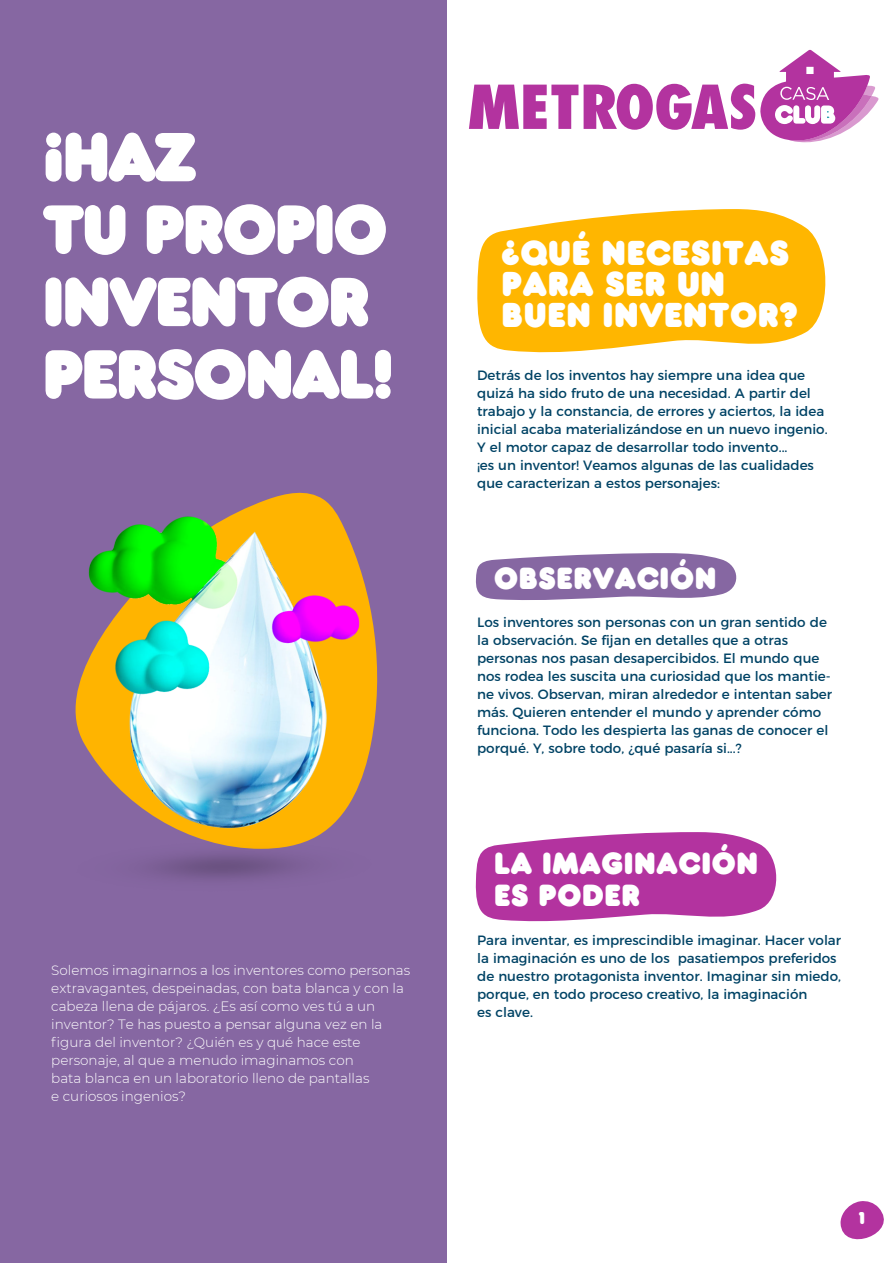
<style>
.page{position:relative;width:893px;height:1263px;background:#fff}
.page>*{position:absolute;margin:0;border:0;box-sizing:border-box;transform-origin:0 0}
.t1{font:72.45px/72.4px "Frankfurter Std";letter-spacing:-.05em;color:#fff}
.t2{font:36.15px/31.3px "Frankfurter Std";color:#fff}
.t3{font:32.1px/32.4px "Frankfurter Std";color:#fff}
.t4{font:18px "Frankfurter Std";color:#fff}
.t5{font:13.5px/18px "Montserrat";color:#004365}
.t6{font:300 13.5px/18px "Montserrat";color:#fff}
</style>
<div class="page">
<svg style="left:840px;top:1201px;width:44px;height:39px"></svg>
<div style="left:0;top:0;width:446px;height:1263px;background:#8667a2"></div>
<svg style="left:584px;top:50px;width:294px;height:92px"></svg>
<svg style="left:469px;top:85px;width:109px;height:44px"></svg>
<svg style="left:475px;top:553px;width:262px;height:47px;background:#957aae"></svg>
<svg style="left:477px;top:209px;width:349px;height:144px;background:#ffc024"></svg>
<img style="left:75px;top:424px;width:372px;height:469px">
<svg style="left:475px;top:832px;width:302px;height:90px;background:#bd4fac"></svg>
<h1 class="t1" style="left:42px;top:120px;width:355px">¡HAZ<br>TU PROPIO<br>INVENTOR<br>PERSONAL!</h1>
<p class="t6" style="left:51px;top:961px;width:360px">Solemos imaginarnos a los inventores como personas extravagantes, despeinadas, con bata blanca y con la cabeza llena de pájaros. ¿Es así como ves tú a un inventor? Te has puesto a pensar alguna vez en la figura del inventor? ¿Quién es y qué hace este personaje, al que a menudo imaginamos con<br>bata blanca en un laboratorio lleno de pantallas<br>e curiosos ingenios?</p>
<h2 class="t2" style="left:501px;top:236px;width:298px">¿QUÉ NECESITAS<br>PARA SER UN<br>BUEN INVENTOR?</h2>
<p class="t5" style="left:477px;top:365px;width:352px">Detrás de los inventos hay siempre una idea que quizá ha sido fruto de una necesidad. A partir del trabajo y la constancia, de errores y aciertos, la idea inicial acaba materializándose en un nuevo ingenio.<br>Y el motor capaz de desarrollar todo invento...<br>¡es un inventor! Veamos algunas de las cualidades que caracterizan a estos personajes:</p>
<h3 class="t3" style="left:494px;top:562px;width:224px">OBSERVACIÓN</h3>
<p class="t5" style="left:477px;top:612px;width:357px">Los inventores son personas con un gran sentido de la observación. Se fijan en detalles que a otras personas nos pasan desapercibidos. El mundo que nos rodea les suscita una curiosidad que los mantie&shy;ne vivos. Observan, miran alrededor e intentan saber más. Quieren entender el mundo y aprender cómo funciona. Todo les despierta las ganas de conocer el porqué. Y, sobre todo, ¿qué pasaría si...?</p>
<h3 class="t3" style="left:494px;top:846px;width:266px">LA IMAGINACIÓN<br>ES PODER</h3>
<p class="t5" style="left:477px;top:930px;width:366px">Para inventar, es imprescindible imaginar. Hacer volar la imaginación es uno de los pasatiempos preferidos de nuestro protagonista inventor. Imaginar sin miedo, porque, en todo proceso creativo, la imaginación<br>es clave.</p>
<h3 class="t4" style="left:859px;top:1207px;width:8px">1</h3>
</div>
